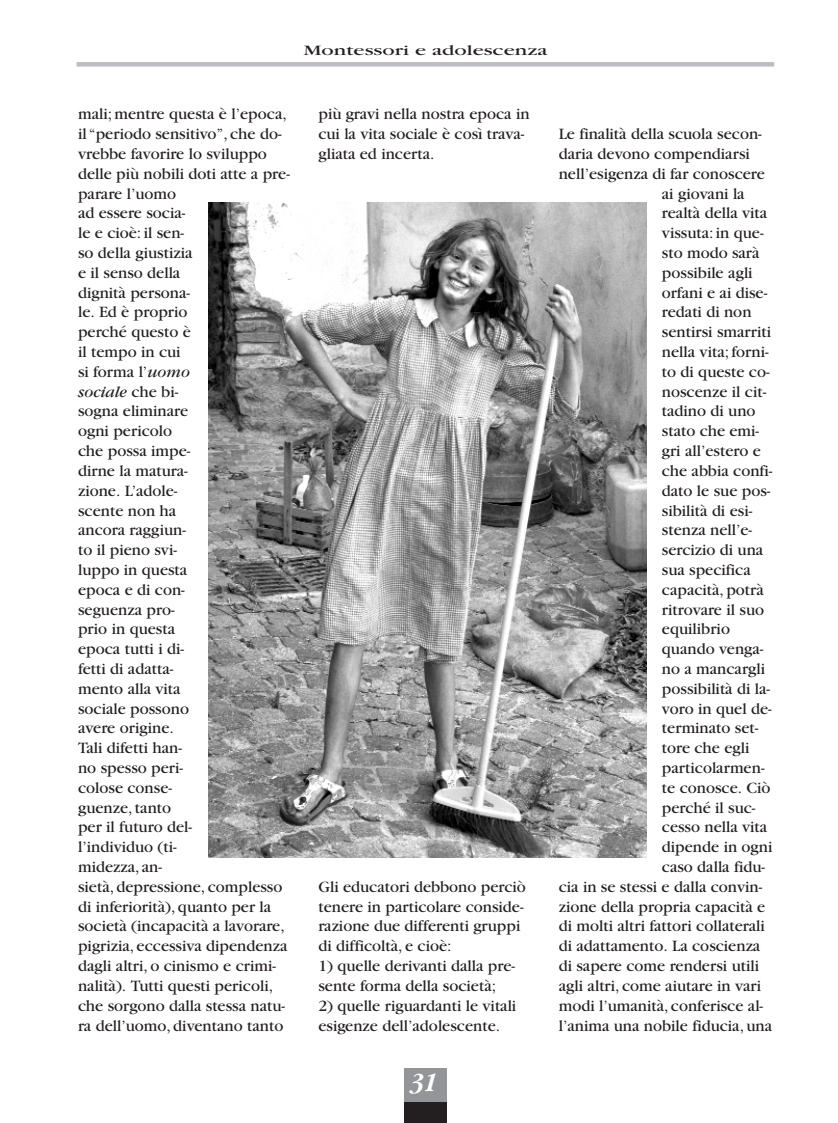
<style>
.page{position:relative;width:838px;height:1123px;background:#fff}
.page>*{position:absolute;margin:0;border:0;box-sizing:border-box;transform-origin:0 0}
.t1{font:italic 700 27px "Garamond";color:#fff;scale:.9 1}
.t2{font:16.5px/19.8px "Garamond";color:#231f20}
.t3{font:15px "Garamond";color:#231f20;scale:1.5 1}
.s1{font-style:italic}
</style>
<div class="page">
<div style="left:404px;top:1068px;width:42px;height:34px;background:#939598"></div>
<div style="left:404px;top:1102px;width:42px;height:21px;background:#231f20"></div>
<div style="left:77px;top:62px;width:697px;height:5px;background:#bcbdc0"></div>
<img style="left:208px;top:203px;width:439px;height:654px">
<p class="t3" style="left:303px;top:45px;width:164px">Montessori e adolescenza</p>
<p class="t2" style="left:78px;top:106px;width:213px">mali; mentre questa è l’epoca, il “periodo sensitivo”, che do&shy;vrebbe favorire lo sviluppo delle più nobili doti atte a pre&shy;parare l’uomo<br>ad essere socia-<br>le e cioè: il sen-<br>so della giustizia<br>e il senso della<br>dignità persona-<br>le. Ed è proprio<br>perché questo è<br>il tempo in cui<br>si forma l’<span class="s1">uomo<br>sociale</span> che bi-<br>sogna eliminare<br>ogni pericolo<br>che possa impe-<br>dirne la matura-<br>zione. L’adole-<br>scente non ha<br>ancora raggiun-<br>to il pieno svi-<br>luppo in questa<br>epoca e di con-<br>seguenza pro-<br>prio in questa<br>epoca tutti i di-<br>fetti di adatta-<br>mento alla vita<br>sociale possono<br>avere origine.<br>Tali difetti han-<br>no spesso peri-<br>colose conse-<br>guenze, tanto<br>per il futuro del-<br>l’individuo (ti-<br>midezza, an-<br>sietà, depressione, complesso di inferiorità), quanto per la società (incapacità a lavorare, pigrizia, eccessiva dipendenza dagli altri, o cinismo e crimi&shy;nalità). Tutti questi pericoli, che sorgono dalla stessa natu&shy;ra dell’uomo, diventano tanto</p>
<p class="t2" style="left:318px;top:106px;width:213px">più gravi nella nostra epoca in cui la vita sociale è così trava&shy;gliata ed incerta.</p>
<p class="t2" style="left:318px;top:878px;width:209px">Gli educatori debbono perciò tenere in particolare conside&shy;razione due differenti gruppi di difficoltà, e cioè:</p>
<p class="t2" style="left:318px;top:957px;width:198px">1) quelle derivanti dalla pre&shy;sente forma della società;</p>
<p class="t2" style="left:318px;top:997px;width:199px">2) quelle riguardanti le vitali esigenze dell’adolescente.</p>
<h1 class="t1" style="left:412px;top:1066px;width:32px">31</h1>
<p class="t2" style="left:559px;top:126px;width:205px">Le finalità della scuola secon-</p>
<p class="t2" style="left:559px;top:145px;width:193px">daria devono compendiarsi</p>
<p class="t2" style="left:559px;top:165px;width:208px">nell’esigenza di far conoscere</p>
<p class="t2" style="left:662px;top:185px;width:84px">ai giovani la</p>
<p class="t2" style="left:662px;top:205px;width:107px">realtà della vita</p>
<p class="t2" style="left:662px;top:225px;width:103px">vissuta: in que-</p>
<p class="t2" style="left:662px;top:244px;width:99px">sto modo sarà</p>
<p class="t2" style="left:662px;top:264px;width:92px">possibile agli</p>
<p class="t2" style="left:662px;top:284px;width:107px">orfani e ai dise-</p>
<p class="t2" style="left:662px;top:304px;width:91px">redati di non</p>
<p class="t2" style="left:662px;top:324px;width:111px">sentirsi smarriti</p>
<p class="t2" style="left:662px;top:343px;width:108px">nella vita; forni-</p>
<p class="t2" style="left:662px;top:363px;width:109px">to di queste co-</p>
<p class="t2" style="left:662px;top:383px;width:106px">noscenze il cit-</p>
<p class="t2" style="left:662px;top:403px;width:95px">tadino di uno</p>
<p class="t2" style="left:662px;top:423px;width:99px">stato che emi-</p>
<p class="t2" style="left:662px;top:442px;width:101px">gri all’estero e</p>
<p class="t2" style="left:662px;top:462px;width:112px">che abbia confi-</p>
<p class="t2" style="left:662px;top:482px;width:110px">dato le sue pos-</p>
<p class="t2" style="left:662px;top:502px;width:92px">sibilità di esi-</p>
<p class="t2" style="left:662px;top:522px;width:92px">stenza nell’e-</p>
<p class="t2" style="left:662px;top:541px;width:103px">sercizio di una</p>
<p class="t2" style="left:662px;top:561px;width:90px">sua specifica</p>
<p class="t2" style="left:662px;top:581px;width:103px">capacità, potrà</p>
<p class="t2" style="left:662px;top:601px;width:104px">ritrovare il suo</p>
<p class="t2" style="left:662px;top:621px;width:70px">equilibrio</p>
<p class="t2" style="left:662px;top:640px;width:103px">quando venga-</p>
<p class="t2" style="left:662px;top:660px;width:105px">no a mancargli</p>
<p class="t2" style="left:662px;top:680px;width:110px">possibilità di la-</p>
<p class="t2" style="left:662px;top:700px;width:111px">voro in quel de-</p>
<p class="t2" style="left:662px;top:720px;width:98px">terminato set-</p>
<p class="t2" style="left:662px;top:739px;width:89px">tore che egli</p>
<p class="t2" style="left:662px;top:759px;width:104px">particolarmen-</p>
<p class="t2" style="left:662px;top:779px;width:110px">te conosce. Ciò</p>
<p class="t2" style="left:662px;top:799px;width:95px">perché il suc-</p>
<p class="t2" style="left:662px;top:819px;width:107px">cesso nella vita</p>
<p class="t2" style="left:662px;top:838px;width:112px">dipende in ogni</p>
<p class="t2" style="left:662px;top:858px;width:105px">caso dalla fidu-</p>
<p class="t2" style="left:559px;top:878px;width:205px">cia in se stessi e dalla convin-</p>
<p class="t2" style="left:559px;top:898px;width:208px">zione della propria capacità e</p>
<p class="t2" style="left:559px;top:918px;width:207px">di molti altri fattori collaterali</p>
<p class="t2" style="left:559px;top:937px;width:203px">di adattamento. La coscienza</p>
<p class="t2" style="left:559px;top:957px;width:202px">di sapere come rendersi utili</p>
<p class="t2" style="left:559px;top:977px;width:204px">agli altri, come aiutare in vari</p>
<p class="t2" style="left:559px;top:997px;width:206px">modi l’umanità, conferisce al-</p>
<p class="t2" style="left:559px;top:1017px;width:215px">l’anima una nobile fiducia, una</p>
</div>
